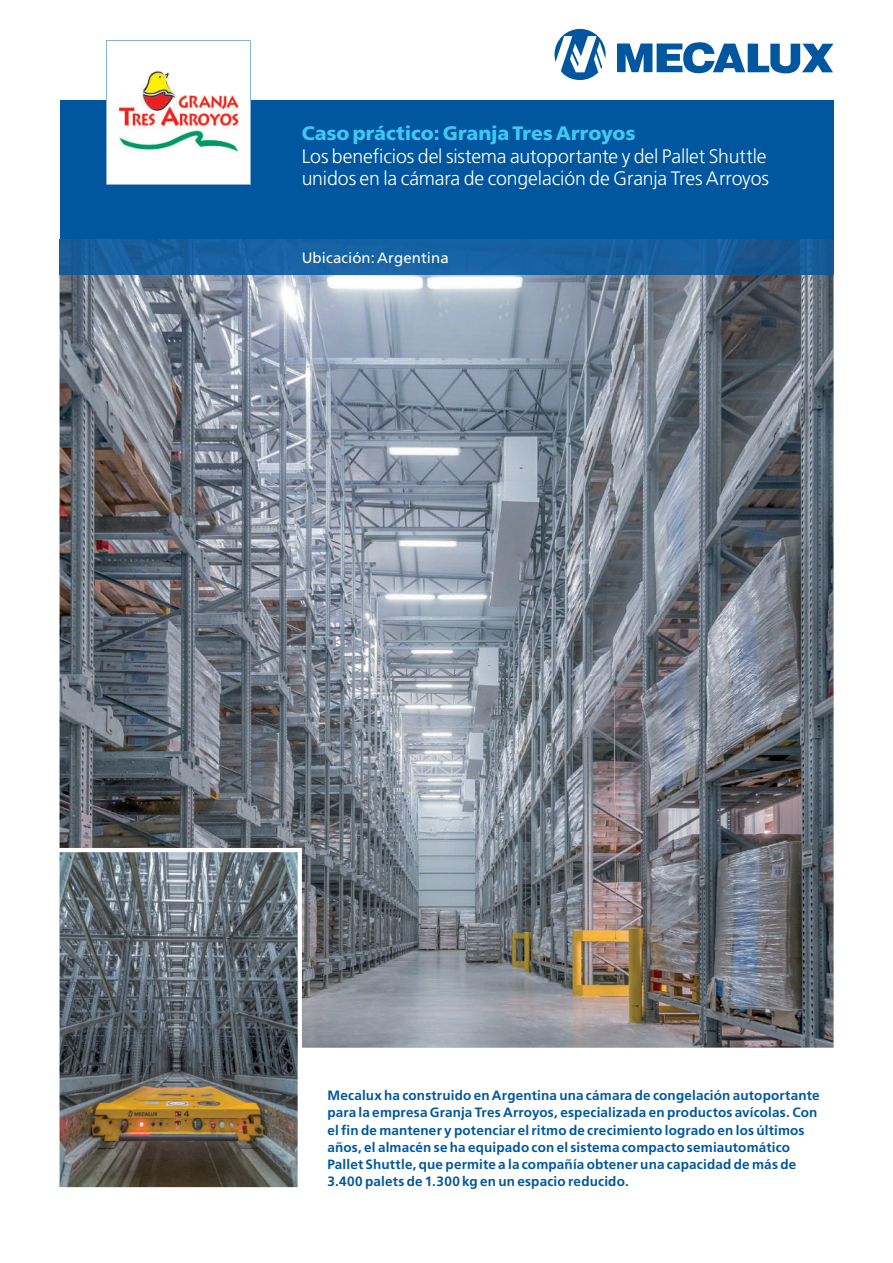
<style>
.page{position:relative;width:893px;height:1263px;background:#fff}
.page>*{position:absolute;margin:0;border:0;box-sizing:border-box;transform-origin:0 0}
.t1{font:300 19.5px/22.5px "Frutiger LT Std";letter-spacing:-.005em;color:#fff}
.t2{font:900 19.5px "Frutiger LT Std";color:#40c7f4}
.t3{font:15px "Frutiger LT Std";letter-spacing:.005em;color:#fff}
.t4{font:700 13.5px/17.2px "Frutiger LT Std";letter-spacing:.015em;color:#01579f}
</style>
<div class="page">
<svg style="left:554px;top:29px;width:52px;height:51px"></svg>
<svg style="left:617px;top:42px;width:216px;height:32px"></svg>
<div style="left:60px;top:100px;width:773px;height:140px;background:#01579f"></div>
<svg style="left:106px;top:40px;width:145px;height:145px"></svg>
<img style="left:60px;top:274px;width:773px;height:773px">
<img style="left:59px;top:848px;width:243px;height:340px">
<img style="left:60px;top:240px;width:773px;height:34px">
<h1 class="t2" style="left:302px;top:122px;width:335px">Caso práctico: Granja Tres Arroyos</h1>
<h1 class="t1" style="left:302px;top:145px;width:469px">Los beneficios del sistema autoportante y del Pallet Shuttle unidos en la cámara de congelación de Granja Tres Arroyos</h1>
<p class="t3" style="left:302px;top:248px;width:149px">Ubicación: Argentina</p>
<p class="t4" style="left:327px;top:1087px;width:494px">Mecalux ha construido en Argentina una cámara de congelación autoportante para la empresa Granja Tres Arroyos, especializada en productos avícolas. Con el fin de mantener y potenciar el ritmo de crecimiento logrado en los últimos años, el almacén se ha equipado con el sistema compacto semiautomático Pallet Shuttle, que permite a la compañía obtener una capacidad de más de 3.400 palets de 1.300 kg en un espacio reducido.</p>
</div>
